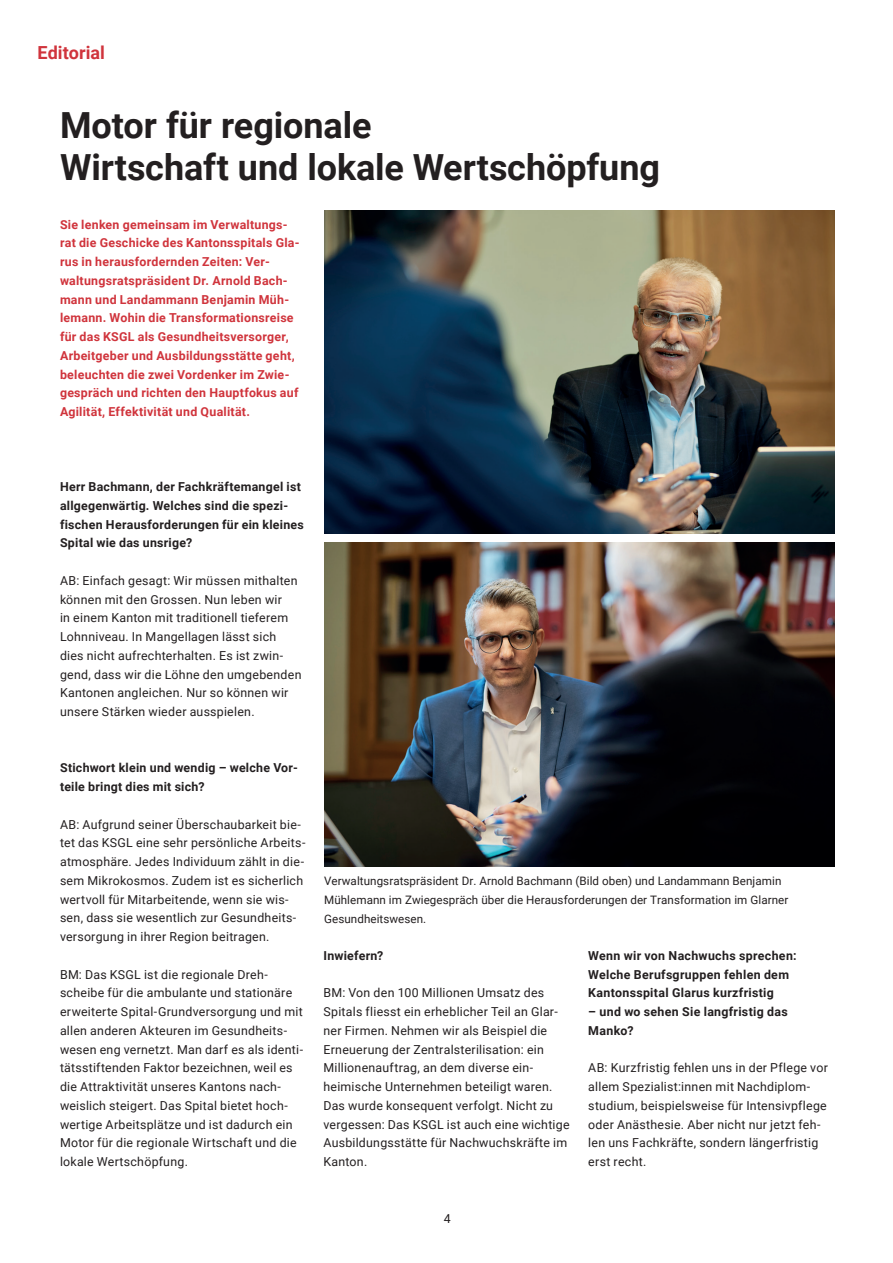
<style>
.page{position:relative;width:893px;height:1263px;background:#fff}
.page>*{position:absolute;margin:0;border:0;box-sizing:border-box;transform-origin:0 0}
.t1{font:700 36px/42px "Roboto";letter-spacing:-.005em;color:#231f20}
.t2{font:700 18px "Roboto";letter-spacing:.005em;color:#d0343c}
.t3{font:12.3px/18.8px "Roboto";letter-spacing:.02em;color:#231f20}
.t4{font:700 12.3px/18.8px "Roboto";letter-spacing:.02em;color:#d0343c}
.t5{font:700 12.3px/18.8px "Roboto";letter-spacing:.025em;color:#231f20}
.t6{font:11.7px/18.8px "Roboto";letter-spacing:.005em;color:#231f20}
</style>
<div class="page">
<img style="left:324px;top:542px;width:510px;height:324px">
<img style="left:324px;top:210px;width:510px;height:324px">
<h2 class="t2" style="left:38px;top:39px;width:69px">Editorial</h2>
<h1 class="t1" style="left:60px;top:103px;width:601px">Motor für regionale<br>Wirtschaft und lokale Wertschöpfung</h1>
<p class="t4" style="left:60px;top:215px;width:241px">Sie lenken gemeinsam im Verwaltungs&shy;rat die Geschicke des Kantonsspitals Gla&shy;rus in herausfordernden Zeiten: Ver&shy;waltungsratspräsident Dr. Arnold Bach&shy;mann und Landammann Benjamin Müh&shy;lemann. Wohin die Transformationsreise für das KSGL als Gesundheitsversorger, Arbeitgeber und Ausbildungsstätte geht, beleuchten die zwei Vordenker im Zwie&shy;gespräch und richten den Hauptfokus auf Agilität, Effektivität und Qualität.</p>
<p class="t5" style="left:60px;top:477px;width:245px">Herr Bachmann, der Fachkräftemangel ist allgegenwärtig. Welches sind die spezi&shy;fischen Herausforderungen für ein kleines Spital wie das unsrige?</p>
<p class="t3" style="left:60px;top:571px;width:243px">AB: Einfach gesagt: Wir müssen mithalten können mit den Grossen. Nun leben wir<br>in einem Kanton mit traditionell tieferem Lohnniveau. In Mangellagen lässt sich dies nicht aufrechterhalten. Es ist zwin&shy;gend, dass wir die Löhne den umgebenden Kantonen angleichen. Nur so können wir unsere Stärken wieder ausspielen.</p>
<p class="t5" style="left:60px;top:758px;width:239px">Stichwort klein und wendig – welche Vor&shy;teile bringt dies mit sich?</p>
<p class="t3" style="left:60px;top:814px;width:247px">AB: Aufgrund seiner Überschaubarkeit bie&shy;tet das KSGL eine sehr persönliche Arbeits&shy;atmosphäre. Jedes Individuum zählt in die&shy;sem Mikrokosmos. Zudem ist es sicherlich wertvoll für Mitarbeitende, wenn sie wis&shy;sen, dass sie wesentlich zur Gesundheits&shy;versorgung in ihrer Region beitragen.</p>
<p class="t3" style="left:60px;top:964px;width:244px">BM: Das KSGL ist die regionale Dreh&shy;scheibe für die ambulante und stationäre erweiterte Spital-Grundversorgung und mit allen anderen Akteuren im Gesundheits&shy;wesen eng vernetzt. Man darf es als identi&shy;tätsstiftenden Faktor bezeichnen, weil es die Attraktivität unseres Kantons nach&shy;weislich steigert. Das Spital bietet hoch&shy;wertige Arbeitsplätze und ist dadurch ein Motor für die regionale Wirtschaft und die lokale Wertschöpfung.</p>
<p class="t6" style="left:324px;top:871px;width:465px">Verwaltungsratspräsident Dr. Arnold Bachmann (Bild oben) und Landammann Benjamin<br>Mühlemann im Zwiegespräch über die Herausforderungen der Transformation im Glarner<br>Gesundheitswesen.</p>
<p class="t5" style="left:323px;top:946px;width:62px">Inwiefern?</p>
<p class="t3" style="left:323px;top:983px;width:248px">BM: Von den 100 Millionen Umsatz des Spitals fliesst ein erheblicher Teil an Glar&shy;ner Firmen. Nehmen wir als Beispiel die Erneuerung der Zentralsterilisation: ein Millionenauftrag, an dem diverse ein&shy;heimische Unternehmen beteiligt waren.<br>Das wurde konsequent verfolgt. Nicht zu vergessen: Das KSGL ist auch eine wichtige Ausbildungsstätte für Nachwuchskräfte im Kanton.</p>
<p class="t3" style="left:444px;top:1208px;width:8px">4</p>
<p class="t5" style="left:588px;top:946px;width:210px">Wenn wir von Nachwuchs sprechen:<br>Welche Berufsgruppen fehlen dem<br>Kantonsspital Glarus kurzfristig</p>
<p class="t5" style="left:588px;top:1002px;width:201px">– und wo sehen Sie langfristig das<br>Manko?</p>
<p class="t3" style="left:588px;top:1058px;width:241px">AB: Kurzfristig fehlen uns in der Pflege vor allem Spezialist:innen mit Nachdiplom&shy;studium, beispielsweise für Intensivpflege oder Anästhesie. Aber nicht nur jetzt feh&shy;len uns Fachkräfte, sondern längerfristig erst recht.</p>
</div>
